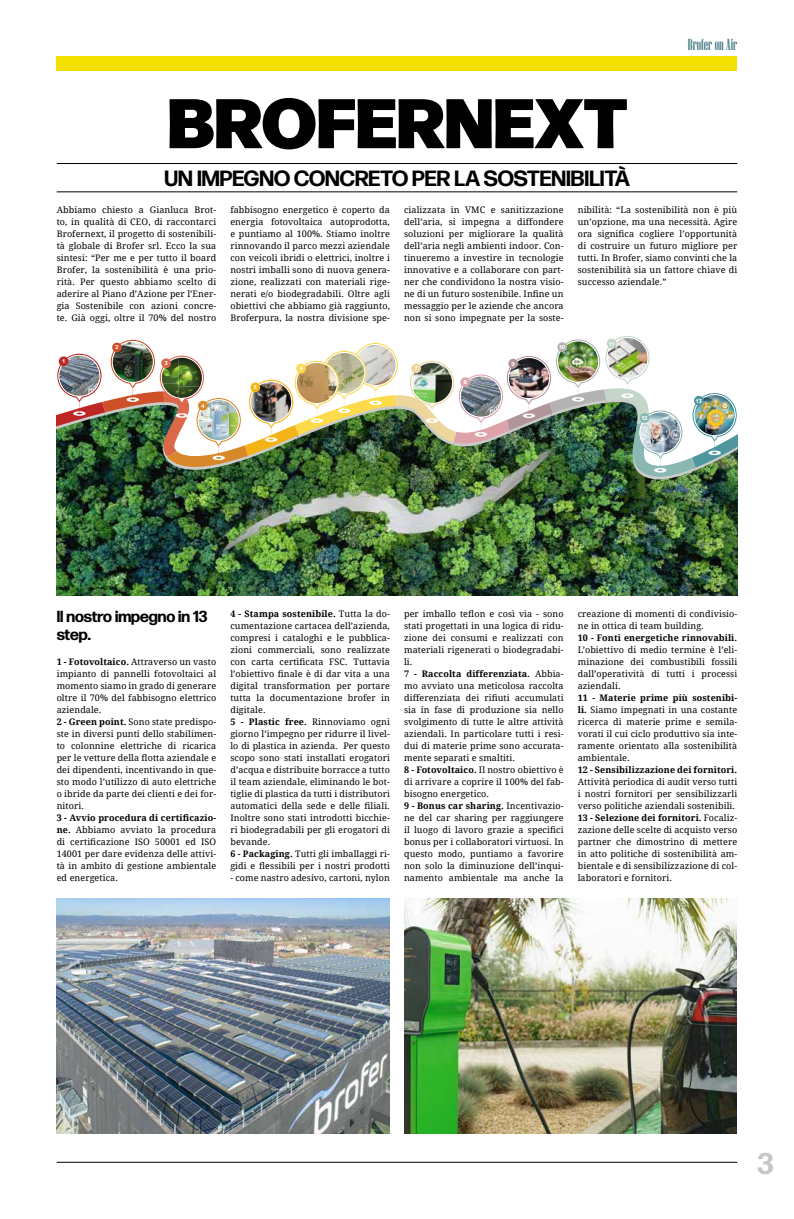
<style>
.page{position:relative;width:794px;height:1219px;background:#fff}
.page>*{position:absolute;margin:0;border:0;box-sizing:border-box;transform-origin:0 0}
.t1{font:900 70px "Forma DJR Display";color:#000}
.t2{font:700 30px "Forma DJR Display";color:#c6c6c6}
.t3{font:700 22px "Forma DJR Display";color:#000}
.t4{font:700 16px/18px "Forma DJR Display";color:#000}
.t5{font:16px "Niagara";color:#3a747e}
.t6{font:9px/12px "Droid Serif";letter-spacing:.01em;color:#000;text-align:justify}
.t7{font:700 9px "Droid Serif";letter-spacing:.01em;color:#000}
.t8{font:700 6px "Bilo";color:#fff}
.s1{font-weight:700}
</style>
<div class="page">
<div style="left:57px;top:57px;width:680px;height:14px;background:#f3e000"></div>
<hr style="left:57px;top:1162px;width:680px;height:1px;background:#000">
<img style="left:57px;top:479px;width:680px;height:117px">
<img style="left:57px;top:336px;width:680px;height:143px">
<img style="left:113px;top:342px;width:40px;height:40px;border-radius:20px">
<div style="left:112px;top:343px;width:10px;height:9px;background:#ce5028;border-radius:50%"></div>
<hr style="left:57px;top:163px;width:680px;height:1px;background:#000">
<hr style="left:57px;top:191px;width:680px;height:1px;background:#000">
<img style="left:57px;top:899px;width:333px;height:235px">
<img style="left:404px;top:899px;width:332px;height:235px">
<h1 class="t1" style="left:168px;top:68px;width:461px">BROFERNEXT</h1>
<h3 class="t3" style="left:165px;top:165px;width:467px">UN IMPEGNO CONCRETO PER LA SOSTENIBILITÀ</h3>
<h3 class="t5" style="left:688px;top:36px;width:51px">Brofer on Air</h3>
<p class="t6" style="left:57px;top:204px;width:161px">Abbiamo chiesto a Gianluca Brot&shy;to, in qualità di CEO, di raccontarci Brofernext, il progetto di sostenibili&shy;tà globale di Brofer srl. Ecco la sua sintesi: “Per me e per tutto il board Brofer, la sostenibilità è una prio&shy;rità. Per questo abbiamo scelto di aderire al Piano d’Azione per l’Ener&shy;gia Sostenibile con azioni concre&shy;te. Già oggi, oltre il 70% del nostro</p>
<p class="t6" style="left:230px;top:204px;width:161px">fabbisogno energetico è coperto da energia fotovoltaica autoprodotta, e puntiamo al 100%. Stiamo inoltre rinnovando il parco mezzi aziendale con veicoli ibridi o elettrici, inoltre i nostri imballi sono di nuova genera&shy;zione, realizzati con materiali rige&shy;nerati e/o biodegradabili. Oltre agli obiettivi che abbiamo già raggiunto, Broferpura, la nostra divisione spe-</p>
<p class="t6" style="left:404px;top:204px;width:161px">cializzata in VMC e sanitizzazione dell’aria, si impegna a diffondere soluzioni per migliorare la qualità dell’aria negli ambienti indoor. Con&shy;tinueremo a investire in tecnologie innovative e a collaborare con part&shy;ner che condividono la nostra visio&shy;ne di un futuro sostenibile. Infine un messaggio per le aziende che ancora non si sono impegnate per la soste-</p>
<p class="t6" style="left:578px;top:204px;width:161px">nibilità: “La sostenibilità non è più un’opzione, ma una necessità. Agire ora significa cogliere l’opportunità di costruire un futuro migliore per tutti. In Brofer, siamo convinti che la sostenibilità sia un fattore chiave di successo aziendale.”</p>
<p class="t8" style="left:115px;top:343px;width:5px">2</p>
<p class="t8" style="left:559px;top:343px;width:8px">10</p>
<p class="t8" style="left:609px;top:339px;width:7px">11</p>
<p class="t8" style="left:62px;top:357px;width:4px">1</p>
<p class="t8" style="left:164px;top:359px;width:5px">3</p>
<p class="t8" style="left:299px;top:364px;width:5px">6</p>
<p class="t8" style="left:415px;top:364px;width:5px">7</p>
<p class="t8" style="left:511px;top:359px;width:5px">9</p>
<p class="t8" style="left:254px;top:383px;width:5px">5</p>
<p class="t8" style="left:463px;top:378px;width:5px">8</p>
<p class="t8" style="left:201px;top:401px;width:5px">4</p>
<p class="t8" style="left:695px;top:396px;width:8px">13</p>
<p class="t8" style="left:641px;top:414px;width:8px">12</p>
<h3 class="t4" style="left:57px;top:607px;width:152px">Il nostro impegno in 13 step.</h3>
<p class="t6" style="left:57px;top:655px;width:161px;text-align:left"><span class="s1">1 - Fotovoltaico.</span> Attraverso un vasto impianto di pannelli fotovoltaici al momento siamo in grado di generare oltre il 70% del fabbisogno elettrico aziendale.<br><span class="s1">2 - Green point.</span> Sono state predispo&shy;ste in diversi punti dello stabilimen&shy;to colonnine elettriche di ricarica per le vetture della flotta aziendale e dei dipendenti, incentivando in que&shy;sto modo l’utilizzo di auto elettriche o ibride da parte dei clienti e dei for&shy;nitori.</p>
<p class="t6" style="left:57px;top:811px;width:161px"><span class="s1">3 - Avvio procedura di certificazio&shy;ne.</span> Abbiamo avviato la procedura di certificazione ISO 50001 ed ISO 14001 per dare evidenza delle attivi&shy;tà in ambito di gestione ambientale ed energetica.</p>
<p class="t6" style="left:230px;top:607px;width:161px;text-align:left"><span class="s1">4 - Stampa sostenibile.</span> Tutta la do&shy;cumentazione cartacea dell’azienda, compresi i cataloghi e le pubblica&shy;zioni commerciali, sono realizzate con carta certificata FSC. Tuttavia l’obiettivo finale è di dar vita a una digital transformation per portare tutta la documentazione brofer in digitale.<br><span class="s1">5 - Plastic free.</span> Rinnoviamo ogni giorno l’impegno per ridurre il livel&shy;lo di plastica in azienda. Per questo scopo sono stati installati erogatori d’acqua e distribuite borracce a tutto il team aziendale, eliminando le bot&shy;tiglie di plastica da tutti i distributori automatici della sede e delle filiali.<br>Inoltre sono stati introdotti bicchie&shy;ri biodegradabili per gli erogatori di bevande.<br><span class="s1">6 - Packaging.</span> Tutti gli imballaggi ri&shy;gidi e flessibili per i nostri prodotti</p>
<p class="t6" style="left:230px;top:871px;width:161px">- come nastro adesivo, cartoni, nylon</p>
<p class="t6" style="left:404px;top:607px;width:161px;text-align:left">per imballo teflon e così via - sono stati progettati in una logica di ridu&shy;zione dei consumi e realizzati con materiali rigenerati o biodegradabi&shy;li.<br><span class="s1">7 - Raccolta differenziata.</span> Abbia&shy;mo avviato una meticolosa raccolta differenziata dei rifiuti accumulati sia in fase di produzione sia nello svolgimento di tutte le altre attività aziendali. In particolare tutti i resi&shy;dui di materie prime sono accurata&shy;mente separati e smaltiti.<br><span class="s1">8 - Fotovoltaico.</span> Il nostro obiettivo è di arrivare a coprire il 100% del fab&shy;bisogno energetico.<br><span class="s1">9 - Bonus car sharing.</span> Incentivazio&shy;ne del car sharing per raggiungere il luogo di lavoro grazie a specifici bonus per i collaboratori virtuosi. In questo modo, puntiamo a favorire non solo la diminuzione dell’inqui&shy;namento ambientale ma anche la</p>
<p class="t6" style="left:578px;top:607px;width:161px">creazione di momenti di condivisio&shy;ne in ottica di team building.</p>
<p class="t7" style="left:578px;top:631px;width:161px">10 - Fonti energetiche rinnovabili.</p>
<p class="t6" style="left:578px;top:643px;width:161px">L’obiettivo di medio termine è l’eli&shy;minazione dei combustibili fossili dall’operatività di tutti i processi aziendali.</p>
<p class="t6" style="left:578px;top:691px;width:161px"><span class="s1">11 - Materie prime più sostenibi&shy;li.</span> Siamo impegnati in una costante ricerca di materie prime e semila&shy;vorati il cui ciclo produttivo sia inte&shy;ramente orientato alla sostenibilità ambientale.</p>
<p class="t7" style="left:578px;top:763px;width:161px">12 - Sensibilizzazione dei fornitori.</p>
<p class="t6" style="left:578px;top:775px;width:161px;text-align:left">Attività periodica di audit verso tutti i nostri fornitori per sensibilizzarli verso politiche aziendali sostenibili.<br><span class="s1">13 - Selezione dei fornitori.</span> Focaliz&shy;zazione delle scelte di acquisto verso partner che dimostrino di mettere in atto politiche di sostenibilità am&shy;bientale e di sensibilizzazione di col&shy;laboratori e fornitori.</p>
<h2 class="t2" style="left:757px;top:1144px;width:18px">3</h2>
</div>
